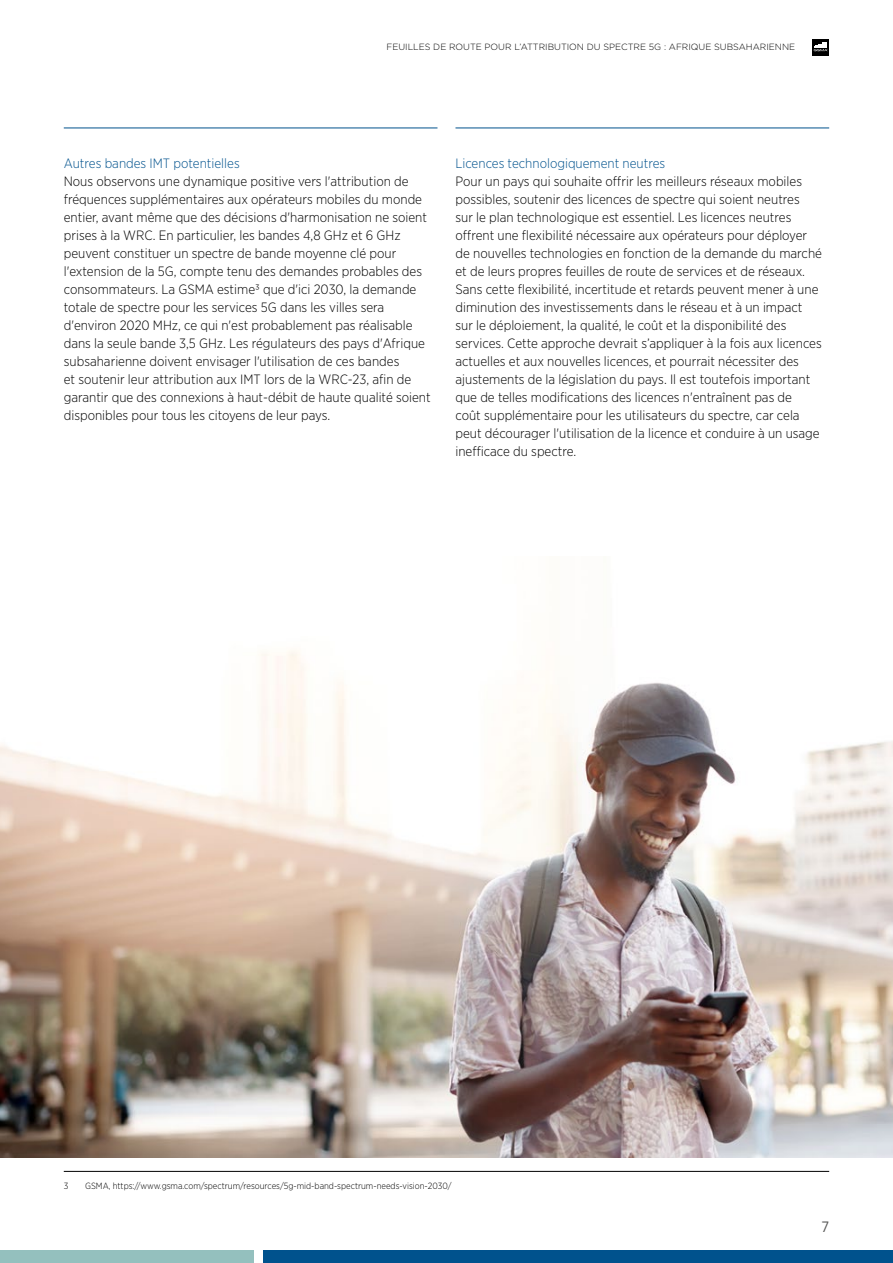
<style>
.page{position:relative;width:893px;height:1263px;background:#fff}
.page>*{position:absolute;margin:0;border:0;box-sizing:border-box;transform-origin:0 0}
.t1{font:15px "Gotham Narrow";color:#575756}
.Body_text{font:300 13.5px/18px "Gotham Narrow";color:#000}
.Subhead{font:300 13.5px "Gotham Narrow";color:#00528d}
.t2{font:300 9px "Gotham Narrow";color:#000}
.t3{font:300 9px "Gotham";color:#000}
</style>
<div class="page">
<div style="left:812px;top:39px;width:17px;height:17px;background:#000"></div>
<svg style="left:813px;top:49px;width:15px;height:3px"></svg>
<svg style="left:814px;top:42px;width:14px;height:9px"></svg>
<div style="left:264px;top:1250px;width:629px;height:13px;background:#00528d"></div>
<div style="left:0;top:1250px;width:254px;height:13px;background:#94c0be"></div>
<hr style="left:64px;top:128px;width:373px;height:1px;background:#00528d">
<hr style="left:455px;top:128px;width:374px;height:1px;background:#00528d">
<hr style="left:64px;top:1171px;width:765px;height:1px;background:#000">
<img style="left:0;top:650px;width:893px;height:508px">
<p class="t3" style="left:386px;top:41px;width:410px">FEUILLES DE ROUTE POUR L’ATTRIBUTION DU SPECTRE 5G : AFRIQUE SUBSAHARIENNE</p>
<p class="Subhead" style="left:64px;top:155px;width:177px">Autres bandes IMT potentielles</p>
<p class="Body_text" style="left:64px;top:172px;width:368px">Nous observons une dynamique positive vers l'attribution de fréquences supplémentaires aux opérateurs mobiles du monde entier, avant même que des décisions d'harmonisation ne soient prises à la WRC. En particulier, les bandes 4,8 GHz et 6 GHz peuvent constituer un spectre de bande moyenne clé pour l'extension de la 5G, compte tenu des demandes probables des consommateurs. La GSMA estime3 que d'ici 2030, la demande totale de spectre pour les services 5G dans les villes sera d'environ 2020 MHz, ce qui n'est probablement pas réalisable dans la seule bande 3,5 GHz. Les régulateurs des pays d'Afrique subsaharienne doivent envisager l'utilisation de ces bandes<br>et soutenir leur attribution aux IMT lors de la WRC-23, afin de garantir que des connexions à haut-débit de haute qualité soient disponibles pour tous les citoyens de leur pays.</p>
<p class="Subhead" style="left:455px;top:155px;width:211px">Licences technologiquement neutres</p>
<p class="Body_text" style="left:455px;top:172px;width:368px">Pour un pays qui souhaite offrir les meilleurs réseaux mobiles possibles, soutenir des licences de spectre qui soient neutres<br>sur le plan technologique est essentiel. Les licences neutres offrent une flexibilité nécessaire aux opérateurs pour déployer de nouvelles technologies en fonction de la demande du marché et de leurs propres feuilles de route de services et de réseaux.<br>Sans cette flexibilité, incertitude et retards peuvent mener à une diminution des investissements dans le réseau et à un impact sur le déploiement, la qualité, le coût et la disponibilité des services. Cette approche devrait s’appliquer à la fois aux licences actuelles et aux nouvelles licences, et pourrait nécessiter des ajustements de la législation du pays. Il est toutefois important que de telles modifications des licences n'entraînent pas de<br>coût supplémentaire pour les utilisateurs du spectre, car cela peut décourager l'utilisation de la licence et conduire à un usage inefficace du spectre.</p>
<p class="t2" style="left:64px;top:1181px;width:6px">3</p>
<p class="t2" style="left:85px;top:1181px;width:368px">GSMA, https://www.gsma.com/spectrum/resources/5g-mid-band-spectrum-needs-vision-2030/</p>
<p class="t1" style="left:821px;top:1218px;width:9px">7</p>
</div>
